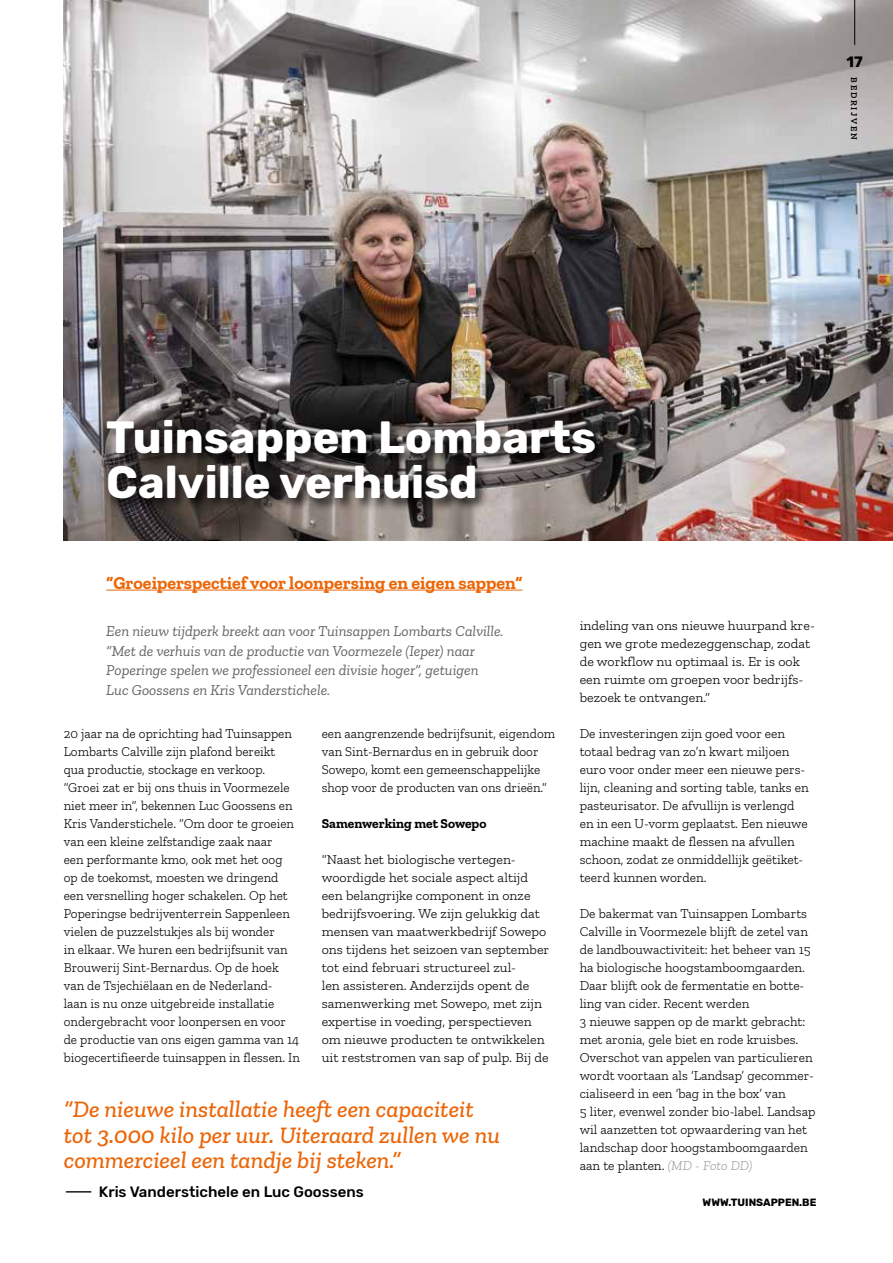
<style>
.page{position:relative;width:893px;height:1263px;background:#fff}
.page>*{position:absolute;margin:0;border:0;box-sizing:border-box;transform-origin:0 0}
.t1{font:700 45px/45px "Rubik";color:#fff}
.t2{font:italic 500 24px/25.5px "Zilla Slab";color:#ec6608}
.t3{font:700 18px "Zilla Slab";color:#ec6608}
.t4{font:italic 15px/19.5px "Zilla Slab";color:#646363}
.t5{font:500 15px "Rubik";color:#000}
.t6{font:700 15px "Rubik";color:#000}
.t7{font:300 13.5px/18px "Zilla Slab";color:#000}
.t8{font:300 13.5px/18px "Zilla Slab";color:#000;scale:1.04 1}
.t9{font:700 13.5px "Zilla Slab";color:#000}
.t10{font:700 10.5px "Rubik";color:#000}
.t11{font:600 9px "Zilla Slab";letter-spacing:.2em;color:#000}
.s1{font-family:"Zilla Slab";font-weight:300;font-size:27px}
.s2{font-style:italic;color:#9d9d9c}
</style>
<div class="page">
<img style="left:64px;top:0;width:829px;height:540px">
<hr style="left:854px;top:0;width:1px;height:45px;background:#000">
<hr style="left:106px;top:590px;width:416px;height:1px;background:#ec6608">
<div style="left:105px;top:417px;width:504px;height:95px;background:#000;opacity:.75"></div>
<p class="t6" style="left:847px;top:53px;width:18px">17</p>
<p class="t11" style="left:859px;top:77px;width:64px;rotate:90deg">BEDRIJVEN</p>
<h1 class="t1" style="left:106px;top:416px;width:491px">Tuinsappen Lombarts<br>Calville verhuisd</h1>
<h3 class="t3" style="left:106px;top:572px;width:418px">“Groeiperspectief voor loonpersing en eigen sappen”</h3>
<p class="t4" style="left:106px;top:621px;width:399px">Een nieuw tijdperk breekt aan voor Tuinsappen Lombarts Calville. “Met de verhuis van de productie van Voormezele (Ieper) naar Poperinge spelen we professioneel een divisie hoger”, getuigen Luc Goossens en Kris Vanderstichele.</p>
<p class="t7" style="left:64px;top:725px;width:238px">20 jaar na de oprichting had Tuinsappen Lombarts Calville zijn plafond bereikt<br>qua productie, stockage en verkoop. “Groei zat er bij ons thuis in Voormezele niet meer in”, bekennen Luc Goossens en Kris Vanderstichele. “Om door te groeien van een kleine zelfstandige zaak naar<br>een performante kmo, ook met het oog<br>op de toekomst, moesten we dringend een versnelling hoger schakelen. Op het Poperingse bedrijventerrein Sappenleen vielen de puzzelstukjes als bij wonder<br>in elkaar. We huren een bedrijfsunit van Brouwerij Sint-Bernardus. Op de hoek van de Tsjechiëlaan en de Nederland-<br>laan is nu onze uitgebreide installatie ondergebracht voor loonpersen en voor de productie van ons eigen gamma van 14 biogecertifieerde tuinsappen in flessen. In</p>
<p class="t7" style="left:322px;top:725px;width:235px">een aangrenzende bedrijfsunit, eigendom van Sint-Bernardus en in gebruik door Sowepo, komt een gemeenschappelijke shop voor de producten van ons drieën.”</p>
<p class="t9" style="left:322px;top:816px;width:166px">Samenwerking met Sowepo</p>
<p class="t8" style="left:322px;top:851px;width:220px">“Naast het biologische vertegen&shy;woordigde het sociale aspect altijd een belangrijke component in onze bedrijfsvoering. We zijn gelukkig dat mensen van maatwerkbedrijf Sowepo ons tijdens het seizoen van september tot eind februari structureel zul-<br>len assisteren. Anderzijds opent de samenwerking met Sowepo, met zijn expertise in voeding, perspectieven om nieuwe producten te ontwikkelen uit reststromen van sap of pulp. Bij de</p>
<h2 class="t2" style="left:64px;top:1096px;width:438px">“De nieuwe installatie heeft een capaciteit tot 3.000 kilo per uur. Uiteraard zullen we nu commercieel een tandje bij steken.”</h2>
<p class="t5" style="left:64px;top:1183px;width:302px"><span class="s1">—</span> Kris Vanderstichele en Luc Goossens</p>
<p class="t8" style="left:580px;top:617px;width:228px">indeling van ons nieuwe huurpand kre&shy;gen we grote medezeggenschap, zodat de workflow nu optimaal is. Er is ook een ruimte om groepen voor bedrijfs&shy;bezoek te ontvangen.”</p>
<p class="t7" style="left:580px;top:725px;width:231px">De investeringen zijn goed voor een totaal bedrag van zo’n kwart miljoen euro voor onder meer een nieuwe pers&shy;lijn, cleaning and sorting table, tanks en pasteurisator. De afvullijn is verlengd en in een U-vorm geplaatst. Een nieuwe machine maakt de flessen na afvullen schoon, zodat ze onmiddellijk geëtiket&shy;teerd kunnen worden.</p>
<p class="t7" style="left:580px;top:905px;width:237px">De bakermat van Tuinsappen Lombarts Calville in Voormezele blijft de zetel van de landbouwactiviteit: het beheer van 15 ha biologische hoogstamboomgaarden.<br>Daar blijft ook de fermentatie en botte&shy;ling van cider. Recent werden<br>3 nieuwe sappen op de markt gebracht: met aronia, gele biet en rode kruisbes.<br>Overschot van appelen van particulieren wordt voortaan als ‘Landsap’ gecommer&shy;cialiseerd in een ‘bag in the box’ van<br>5 liter, evenwel zonder bio-label. Landsap wil aanzetten tot opwaardering van het landschap door hoogstamboomgaarden aan te planten. <span class="s2">(MD - Foto DD)</span></p>
<p class="t10" style="left:703px;top:1196px;width:115px">WWW.TUINSAPPEN.BE</p>
</div>
